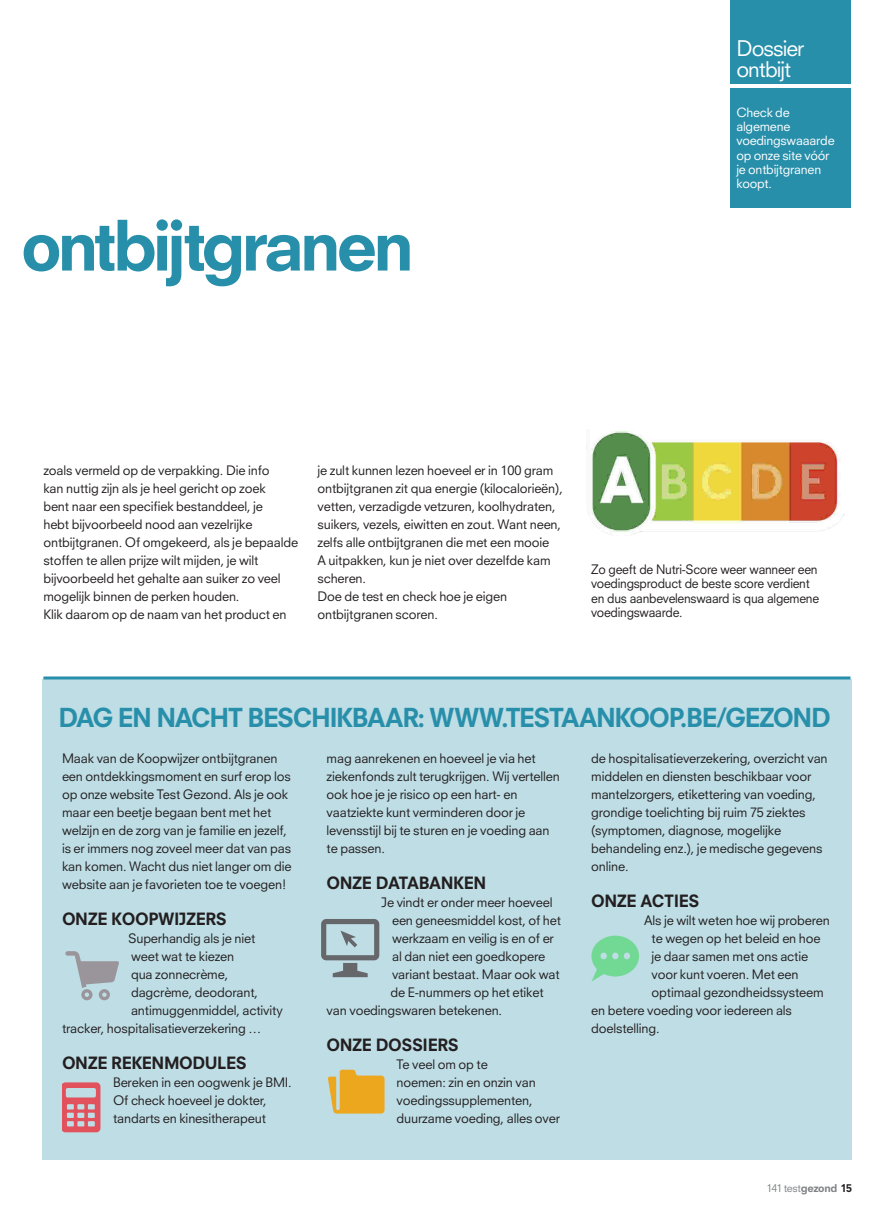
<style>
.page{position:relative;width:893px;height:1212px;background:#fff}
.page>*{position:absolute;margin:0;border:0;box-sizing:border-box;transform-origin:0 0}
.t1{font:800 67.5px "Neuzeit SLT Std";letter-spacing:-.07em;color:#288faa}
.t2{font:800 25.5px "Neuzeit SLT Std";letter-spacing:-.055em;color:#288faa}
.t3{font:21px/21px "Neuzeit SLT Std";letter-spacing:-.045em;color:#fff}
.t4{font:800 16.5px "Neuzeit SLT Std";letter-spacing:-.025em;color:#231f20}
.t5{font:12.75px/18px "Neuzeit SLT Std";letter-spacing:-.01em;color:#231f20}
.t6{font:12.75px/14.2px "Neuzeit SLT Std";letter-spacing:-.01em;color:#231f20;scale:.95 1}
.t7{font:12.45px/14.2px "Neuzeit SLT Std";letter-spacing:-.015em;color:#fff}
.t8{font:10.5px "Neuzeit SLT Std";letter-spacing:-.04em;color:#808285}
.s1{font-weight:800}
.s2{font-weight:800;color:#231f20}
</style>
<div class="page">
<div style="left:43px;top:679px;width:809px;height:481px;background:#bedde5"></div>
<img style="left:586px;top:431px;width:258px;height:104px">
<svg style="left:65px;top:951px;width:54px;height:49px"></svg>
<svg style="left:62px;top:1082px;width:38px;height:50px"></svg>
<svg style="left:321px;top:919px;width:58px;height:58px"></svg>
<svg style="left:328px;top:1070px;width:57px;height:43px"></svg>
<svg style="left:591px;top:936px;width:48px;height:45px"></svg>
<div style="left:730px;top:88px;width:120px;height:119px;background:#288faa"></div>
<div style="left:730px;top:0;width:120px;height:84px;background:#288faa"></div>
<hr style="left:43px;top:676px;width:807px;height:3px;background:#288faa">
<h3 class="t3" style="left:736px;top:38px;width:69px">Dossier ontbijt</h3>
<h1 class="t1" style="left:21px;top:204px;width:395px">ontbijtgranen</h1>
<p class="t7" style="left:736px;top:105px;width:100px">Check de algemene voedingswaaarde op onze site vóór je ontbijtgranen koopt.</p>
<p class="t5" style="left:43px;top:461px;width:256px">zoals vermeld op de verpakking. Die info<br>kan nuttig zijn als je heel gericht op zoek<br>bent naar een specifiek bestanddeel, je<br>hebt bijvoorbeeld nood aan vezelrijke ontbijtgranen. Of omgekeerd, als je bepaalde stoffen te allen prijze wilt mijden, je wilt bijvoorbeeld het gehalte aan suiker zo veel mogelijk binnen de perken houden.<br>Klik daarom op de naam van het product en</p>
<p class="t5" style="left:317px;top:461px;width:247px">je zult kunnen lezen hoeveel er in 100 gram ontbijtgranen zit qua energie (kilocalorieën), vetten, verzadigde vetzuren, koolhydraten, suikers, vezels, eiwitten en zout. Want neen, zelfs alle ontbijtgranen die met een mooie<br>A uitpakken, kun je niet over dezelfde kam scheren.<br>Doe de test en check hoe je eigen ontbijtgranen scoren.</p>
<p class="t6" style="left:591px;top:562px;width:241px">Zo geeft de Nutri-Score weer wanneer een voedingsproduct de beste score verdient en dus aanbevelenswaard is qua algemene voedingswaarde.</p>
<h2 class="t2" style="left:58px;top:702px;width:774px">DAG EN NACHT BESCHIKBAAR: WWW.TESTAANKOOP.BE/GEZOND</h2>
<p class="t5" style="left:62px;top:749px;width:231px">Maak van de Koopwijzer ontbijtgranen een ontdekkingsmoment en surf erop los op onze website Test Gezond. Als je ook maar een beetje begaan bent met het welzijn en de zorg van je familie en jezelf, is er immers nog zoveel meer dat van pas kan komen. Wacht dus niet langer om die website aan je favorieten toe te voegen!</p>
<p class="t4" style="left:62px;top:908px;width:166px">ONZE KOOPWIJZERS</p>
<p class="t5" style="left:128px;top:929px;width:129px">Superhandig als je niet</p>
<p class="t5" style="left:131px;top:947px;width:105px">weet wat te kiezen</p>
<p class="t5" style="left:131px;top:965px;width:99px">qua zonnecrème,</p>
<p class="t5" style="left:131px;top:983px;width:129px">dagcrème, deodorant,</p>
<p class="t5" style="left:131px;top:1001px;width:153px">antimuggenmiddel, activity</p>
<p class="t5" style="left:62px;top:1019px;width:201px">tracker, hospitalisatieverzekering …</p>
<p class="t4" style="left:62px;top:1052px;width:186px">ONZE REKENMODULES</p>
<p class="t5" style="left:113px;top:1073px;width:180px">Bereken in een oogwenk je BMI.<br>Of check hoeveel je dokter, tandarts en kinesitherapeut</p>
<p class="t5" style="left:327px;top:749px;width:235px">mag aanrekenen en hoeveel je via het ziekenfonds zult terugkrijgen. Wij vertellen ook hoe je je risico op een hart- en vaatziekte kunt verminderen door je levensstijl bij te sturen en je voeding aan te passen.</p>
<p class="t4" style="left:327px;top:872px;width:161px">ONZE DATABANKEN</p>
<p class="t5" style="left:382px;top:893px;width:173px">Je vindt er onder meer hoeveel</p>
<p class="t5" style="left:392px;top:911px;width:171px">een geneesmiddel kost, of het</p>
<p class="t5" style="left:392px;top:929px;width:163px">werkzaam en veilig is en of er</p>
<p class="t5" style="left:392px;top:947px;width:155px">al dan niet een goedkopere</p>
<p class="t5" style="left:392px;top:965px;width:169px">variant bestaat. Maar ook wat</p>
<p class="t5" style="left:391px;top:983px;width:155px">de E-nummers op het etiket</p>
<p class="t5" style="left:327px;top:1001px;width:177px">van voedingswaren betekenen.</p>
<p class="t4" style="left:327px;top:1034px;width:134px">ONZE DOSSIERS</p>
<p class="t5" style="left:397px;top:1055px;width:165px">Te veel om op te<br>noemen: zin en onzin van voedingssupplementen, duurzame voeding, alles over</p>
<p class="t5" style="left:591px;top:749px;width:238px">de hospitalisatieverzekering, overzicht van middelen en diensten beschikbaar voor mantelzorgers, etikettering van voeding, grondige toelichting bij ruim 75 ziektes (symptomen, diagnose, mogelijke behandeling enz.), je medische gegevens online.</p>
<p class="t4" style="left:591px;top:890px;width:110px">ONZE ACTIES</p>
<p class="t5" style="left:644px;top:911px;width:187px">Als je wilt weten hoe wij proberen</p>
<p class="t5" style="left:652px;top:929px;width:171px">te wegen op het beleid en hoe</p>
<p class="t5" style="left:652px;top:947px;width:158px">je daar samen met ons actie</p>
<p class="t5" style="left:652px;top:965px;width:148px">voor kunt voeren. Met een</p>
<p class="t5" style="left:652px;top:983px;width:174px">optimaal gezondheidssysteem</p>
<p class="t5" style="left:591px;top:1001px;width:202px">en betere voeding voor iedereen als</p>
<p class="t5" style="left:591px;top:1019px;width:70px">doelstelling.</p>
<p class="t8" style="left:767px;top:1181px;width:87px">141 test<span class="s1">gezond</span> <span class="s2">15</span></p>
</div>
